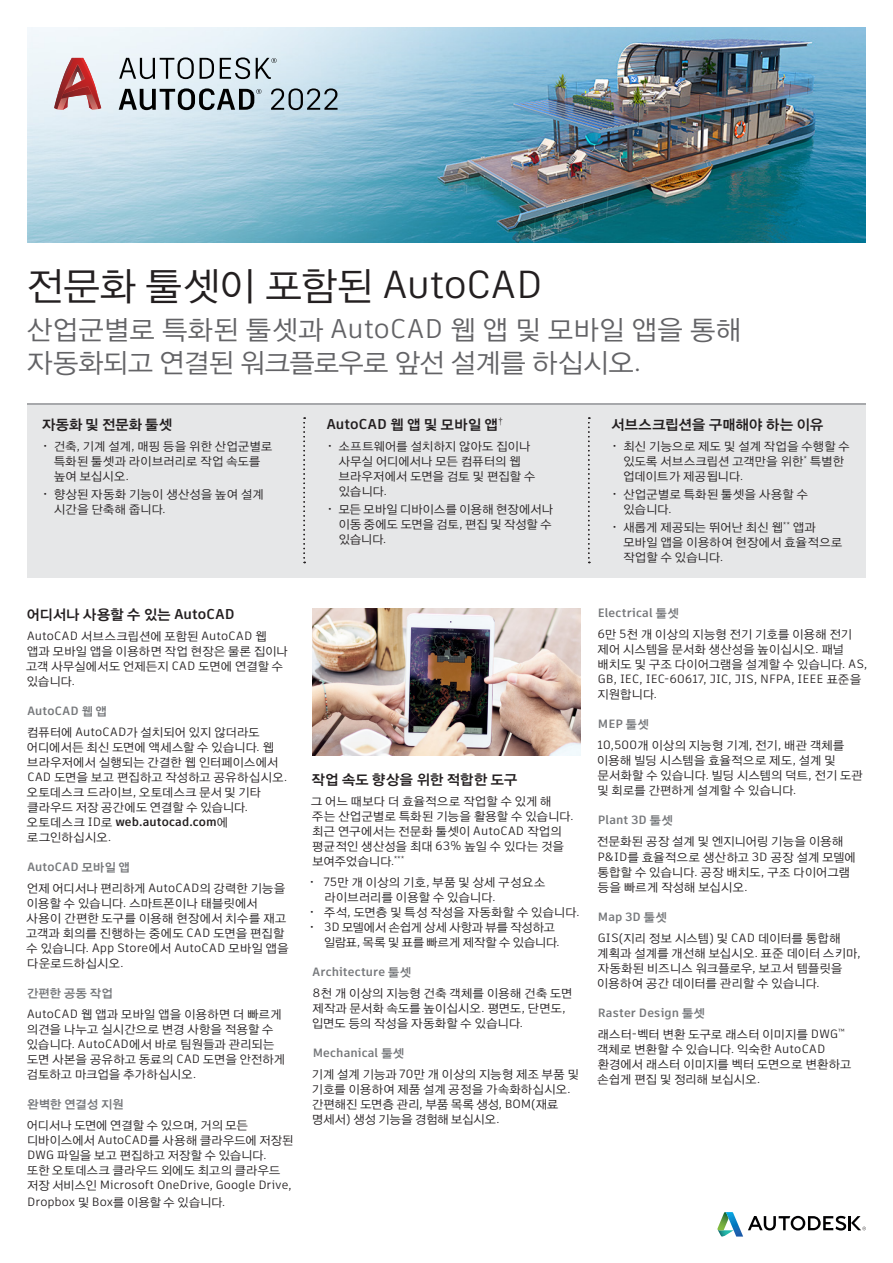
<style>
.page{position:relative;width:893px;height:1263px;background:#fff}
.page>*{position:absolute;margin:0;border:0;box-sizing:border-box;transform-origin:0 0}
.Headline__Level_2{font:39px "YDIYGO320";color:#231f20}
.Headline__Level_2-2{font:27px/33px "YDIYGO320";letter-spacing:.015em;color:#636366}
.Text_Heading{font:14.25px "YDIYGO340";letter-spacing:.025em;color:#231f20}
.Text_Heading-2{font:700 14.25px "Artifakt Element";letter-spacing:.01em;color:#231f20}
.Body_Text{font:12px/15px "YDIYGO320";letter-spacing:.035em;color:#231f20}
.Text_Subheading{font:700 12px "Artifakt Element";letter-spacing:.01em;color:#76787b}
.Body_Text-2{font:12px/15px "YDIYGO320";letter-spacing:.01em;color:#231f20}
.Body_Text-3{font:12px "Artifakt Element";color:#231f20}
.Text_Subheading-2{font:12px "YDIYGO340";letter-spacing:.03em;color:#76787b}
.s1{font-family:"Artifakt Legend"}
.s2{font-family:"Artifakt Element"}
.s3{font-family:"YDIYGO340";font-weight:400}
.s4{font-family:"Artifakt Element";font-weight:700}
.s5{font-family:"YDIYGO320"}
</style>
<div class="page">
<img style="left:27px;top:27px;width:839px;height:215px">
<svg style="left:717px;top:1212px;width:149px;height:24px"></svg>
<div style="left:27px;top:403px;width:839px;height:175px;background:#e6e7e8"></div>
<svg style="left:303px;top:417px;width:2px;height:146px"></svg>
<svg style="left:588px;top:417px;width:2px;height:146px"></svg>
<hr style="left:27px;top:403px;width:839px;height:2px;background:#939598">
<img style="left:312px;top:609px;width:269px;height:147px">
<svg style="left:54px;top:58px;width:47px;height:52px;background:#c8888b"></svg>
<svg style="left:119px;top:57px;width:75px;height:22px;background:#b0b7bb"></svg>
<svg style="left:200px;top:58px;width:14px;height:21px"></svg>
<svg style="left:220px;top:57px;width:30px;height:22px"></svg>
<svg style="left:256px;top:58px;width:20px;height:21px"></svg>
<svg style="left:119px;top:88px;width:142px;height:22px;background:#8b959a"></svg>
<svg style="left:271px;top:88px;width:66px;height:22px"></svg>
<p class="Headline__Level_2" style="left:27px;top:265px;width:517px">전문화 툴셋이 포함된 <span class="s1">AutoCAD</span></p>
<p class="Headline__Level_2-2" style="left:27px;top:314px;width:716px">산업군별로 특화된 툴셋과 <span class="s2">AutoCAD</span> 웹 앱 및 모바일 앱을 통해 자동화되고 연결된 워크플로우로 앞선 설계를 하십시오<span class="s2">.</span></p>
<p class="Text_Heading" style="left:42px;top:416px;width:132px">자동화 및 전문화 툴셋</p>
<p class="Body_Text" style="left:54px;top:439px;width:220px;text-indent:-10px"><span class="s2">•</span> 건축<span class="s2">,</span> 기계 설계<span class="s2">,</span> 매핑 등을 위한 산업군별로 특화된 툴셋과 라이브러리로 작업 속도를 높여 보십시오<span class="s2">.</span></p>
<p class="Body_Text" style="left:54px;top:487px;width:211px;text-indent:-10px"><span class="s2">•</span> 향상된 자동화 기능이 생산성을 높여 설계 시간을 단축해 줍니다<span class="s2">.</span></p>
<p class="Text_Heading-2" style="left:327px;top:414px;width:180px">AutoCAD <span class="s3">웹 앱 및 모바일 앱</span><sup>†</sup></p>
<p class="Body_Text" style="left:339px;top:439px;width:198px;text-indent:-10px"><span class="s2">•</span> 소프트웨어를 설치하지 않아도 집이나 사무실 어디에서나 모든 컴퓨터의 웹 브라우저에서 도면을 검토 및 편집할 수 있습니다<span class="s2">.</span></p>
<p class="Body_Text" style="left:339px;top:502px;width:216px;text-align:justify;text-indent:-10px"><span class="s2">•</span> 모든 모바일 디바이스를 이용해 현장에서나 이동 중에도 도면을 검토<span class="s2">,</span> 편집 및 작성할 수 있습니다<span class="s2">.</span></p>
<p class="Text_Heading" style="left:27px;top:607px;width:209px">어디서나 사용할 수 있는 <span class="s4">AutoCAD</span></p>
<p class="Body_Text" style="left:26px;top:629px;width:263px"><span class="s2">AutoCAD</span> 서브스크립션에 포함된 <span class="s2">AutoCAD</span> 웹 앱과 모바일 앱을 이용하면 작업 현장은 물론 집이나 고객 사무실에서도 언제든지 <span class="s2">CAD</span> 도면에 연결할 수 있습니다<span class="s2">.</span></p>
<p class="Text_Subheading" style="left:27px;top:702px;width:81px">AutoCAD <span class="s3">웹 앱</span></p>
<p class="Body_Text" style="left:27px;top:725px;width:262px">컴퓨터에 <span class="s2">AutoCAD</span>가 설치되어 있지 않더라도 어디에서든 최신 도면에 액세스할 수 있습니다<span class="s2">.</span> 웹 브라우저에서 실행되는 간결한 웹 인터페이스에서<br><span class="s2">CAD</span> 도면을 보고 편집하고 작성하고 공유하십시오<span class="s2">. </span>오토데스크 드라이브<span class="s2">,</span> 오토데스크 문서 및 기타 클라우드 저장 공간에도 연결할 수 있습니다<span class="s2">. </span>오토데스크 <span class="s2">ID</span>로 <span class="s4">web.autocad.com</span>에 로그인하십시오<span class="s2">.</span></p>
<p class="Text_Subheading" style="left:27px;top:858px;width:104px">AutoCAD <span class="s3">모바일 앱</span></p>
<p class="Body_Text" style="left:26px;top:881px;width:264px">언제 어디서나 편리하게 <span class="s2">AutoCAD</span>의 강력한 기능을 이용할 수 있습니다<span class="s2">.</span> 스마트폰이나 태블릿에서 사용이 간편한 도구를 이용해 현장에서 치수를 재고 고객과 회의를 진행하는 중에도 <span class="s2">CAD</span> 도면을 편집할 수 있습니다<span class="s2">. App Store</span>에서 <span class="s2">AutoCAD</span> 모바일 앱을 다운로드하십시오<span class="s2">.</span></p>
<p class="Text_Subheading-2" style="left:27px;top:986px;width:87px">간편한 공동 작업</p>
<p class="Body_Text" style="left:27px;top:1007px;width:260px"><span class="s2">AutoCAD</span> 웹 앱과 모바일 앱을 이용하면 더 빠르게 의견을 나누고 실시간으로 변경 사항을 적용할 수 있습니다<span class="s2">. AutoCAD</span>에서 바로 팀원들과 관리되는 도면 사본을 공유하고 동료의 <span class="s2">CAD</span> 도면을 안전하게 검토하고 마크업을 추가하십시오<span class="s2">.</span></p>
<p class="Text_Subheading-2" style="left:27px;top:1097px;width:98px">완벽한 연결성 지원</p>
<p class="Body_Text" style="left:27px;top:1118px;width:268px">어디서나 도면에 연결할 수 있으며<span class="s2">,</span> 거의 모든 디바이스에서 <span class="s2">AutoCAD</span>를 사용해 클라우드에 저장된<br><span class="s2">DWG</span> 파일을 보고 편집하고 저장할 수 있습니다<span class="s2">.<br></span>또한 오토데스크 클라우드 외에도 최고의 클라우드 저장 서비스인 <span class="s2">Microsoft OneDrive, Google Drive,</span></p>
<p class="Body_Text-3" style="left:27px;top:1194px;width:199px">Dropbox <span class="s5">및</span> Box<span class="s5">를 이용할 수 있습니다</span>.</p>
<p class="Text_Heading" style="left:312px;top:772px;width:207px">작업 속도 향상을 위한 적합한 도구</p>
<p class="Body_Text" style="left:311px;top:794px;width:264px">그 어느 때보다 더 효율적으로 작업할 수 있게 해 주는 산업군별로 특화된 기능을 활용할 수 있습니다<span class="s2">. </span>최근 연구에서는 전문화 툴셋이 <span class="s2">AutoCAD</span> 작업의 평균적인 생산성을 최대 <span class="s2">63%</span> 높일 수 있다는 것을 보여주었습니다<span class="s2">.</span><sup>***</sup></p>
<p class="Body_Text" style="left:324px;top:875px;width:222px;text-indent:-14px"><span class="s2">• 75</span>만 개 이상의 기호<span class="s2">,</span> 부품 및 상세 구성요소 라이브러리를 이용할 수 있습니다<span class="s2">.</span></p>
<p class="Body_Text" style="left:310px;top:905px;width:271px"><span class="s2">•</span> 주석<span class="s2">,</span> 도면층 및 특성 작성을 자동화할 수 있습니다<span class="s2">.</span></p>
<p class="Body_Text-2" style="left:324px;top:920px;width:237px;text-indent:-14px"><span class="s2">• 3D</span> 모델에서 손쉽게 상세 사항과 뷰를 작성하고 일람표<span class="s2">,</span> 목록 및 표를 빠르게 제작할 수 있습니다<span class="s2">.</span></p>
<p class="Text_Subheading" style="left:313px;top:964px;width:100px">Architecture <span class="s3">툴셋</span></p>
<p class="Body_Text" style="left:312px;top:986px;width:262px"><span class="s2">8</span>천 개 이상의 지능형 건축 객체를 이용해 건축 도면 제작과 문서화 속도를 높이십시오<span class="s2">.</span> 평면도<span class="s2">,</span> 단면도<span class="s2">, </span>입면도 등의 작성을 자동화할 수 있습니다<span class="s2">.</span></p>
<p class="Text_Subheading" style="left:313px;top:1045px;width:93px">Mechanical <span class="s3">툴셋</span></p>
<p class="Body_Text" style="left:312px;top:1067px;width:268px">기계 설계 기능과 <span class="s2">70</span>만 개 이상의 지능형 제조 부품 및 기호를 이용하여 제품 설계 공정을 가속화하십시오<span class="s2">. </span>간편해진 도면층 관리<span class="s2">,</span> 부품 목록 생성<span class="s2">, BOM(</span>재료 명세서<span class="s2">)</span> 생성 기능을 경험해 보십시오<span class="s2">.</span></p>
<p class="Text_Heading" style="left:611px;top:416px;width:213px">서브스크립션을 구매해야 하는 이유</p>
<p class="Body_Text" style="left:623px;top:439px;width:228px;text-indent:-10px"><span class="s2">•</span> 최신 기능으로 제도 및 설계 작업을 수행할 수 있도록 서브스크립션 고객만을 위한<sup>*</sup> 특별한 업데이트가 제공됩니다<span class="s2">.</span></p>
<p class="Body_Text" style="left:623px;top:487px;width:186px;text-indent:-10px"><span class="s2">•</span> 산업군별로 특화된 툴셋을 사용할 수 있습니다<span class="s2">.</span></p>
<p class="Body_Text" style="left:623px;top:520px;width:221px;text-indent:-11px"><span class="s2">•</span> 새롭게 제공되는 뛰어난 최신 웹<sup>**</sup> 앱과 모바일 앱을 이용하여 현장에서 효율적으로 작업할 수 있습니다<span class="s2">.</span></p>
<p class="Text_Subheading" style="left:598px;top:605px;width:82px">Electrical <span class="s3">툴셋</span></p>
<p class="Body_Text" style="left:597px;top:627px;width:271px"><span class="s2">6</span>만 <span class="s2">5</span>천 개 이상의 지능형 전기 기호를 이용해 전기 제어 시스템을 문서화 생산성을 높이십시오<span class="s2">.</span> 패널 배치도 및 구조 다이어그램을 설계할 수 있습니다<span class="s2">. AS,<br>GB, IEC, IEC-60617, JIC, JIS, NFPA, IEEE</span> 표준을 지원합니다<span class="s2">.</span></p>
<p class="Text_Subheading" style="left:598px;top:716px;width:52px">MEP <span class="s3">툴셋</span></p>
<p class="Body_Text" style="left:597px;top:738px;width:267px"><span class="s2">10,500</span>개 이상의 지능형 기계<span class="s2">,</span> 전기<span class="s2">,</span> 배관 객체를 이용해 빌딩 시스템을 효율적으로 제도<span class="s2">,</span> 설계 및 문서화할 수 있습니다<span class="s2">.</span> 빌딩 시스템의 덕트<span class="s2">,</span> 전기 도관 및 회로를 간편하게 설계할 수 있습니다<span class="s2">.</span></p>
<p class="Text_Subheading" style="left:598px;top:812px;width:76px">Plant 3D <span class="s3">툴셋</span></p>
<p class="Body_Text" style="left:597px;top:834px;width:260px">전문화된 공장 설계 및 엔지니어링 기능을 이용해<br><span class="s2">P&amp;ID</span>를 효율적으로 생산하고 <span class="s2">3D</span> 공장 설계 모델에 통합할 수 있습니다<span class="s2">.</span> 공장 배치도<span class="s2">,</span> 구조 다이어그램 등을 빠르게 작성해 보십시오<span class="s2">.</span></p>
<p class="Text_Subheading" style="left:598px;top:908px;width:70px">Map 3D <span class="s3">툴셋</span></p>
<p class="Body_Text" style="left:597px;top:930px;width:265px"><span class="s2">GIS(</span>지리 정보 시스템<span class="s2">)</span> 및 <span class="s2">CAD</span> 데이터를 통합해 계획과 설계를 개선해 보십시오<span class="s2">.</span> 표준 데이터 스키마<span class="s2">, </span>자동화된 비즈니스 워크플로우<span class="s2">,</span> 보고서 템플릿을 이용하여 공간 데이터를 관리할 수 있습니다<span class="s2">.</span></p>
<p class="Text_Subheading" style="left:598px;top:1004px;width:109px">Raster Design <span class="s3">툴셋</span></p>
<p class="Body_Text" style="left:597px;top:1026px;width:256px">래스터<span class="s2">-</span>벡터 변환 도구로 래스터 이미지를 <span class="s2">DWG</span><sup>™ </sup>객체로 변환할 수 있습니다<span class="s2">.</span> 익숙한 <span class="s2">AutoCAD </span>환경에서 래스터 이미지를 벡터 도면으로 변환하고 손쉽게 편집 및 정리해 보십시오<span class="s2">.</span></p>
</div>
